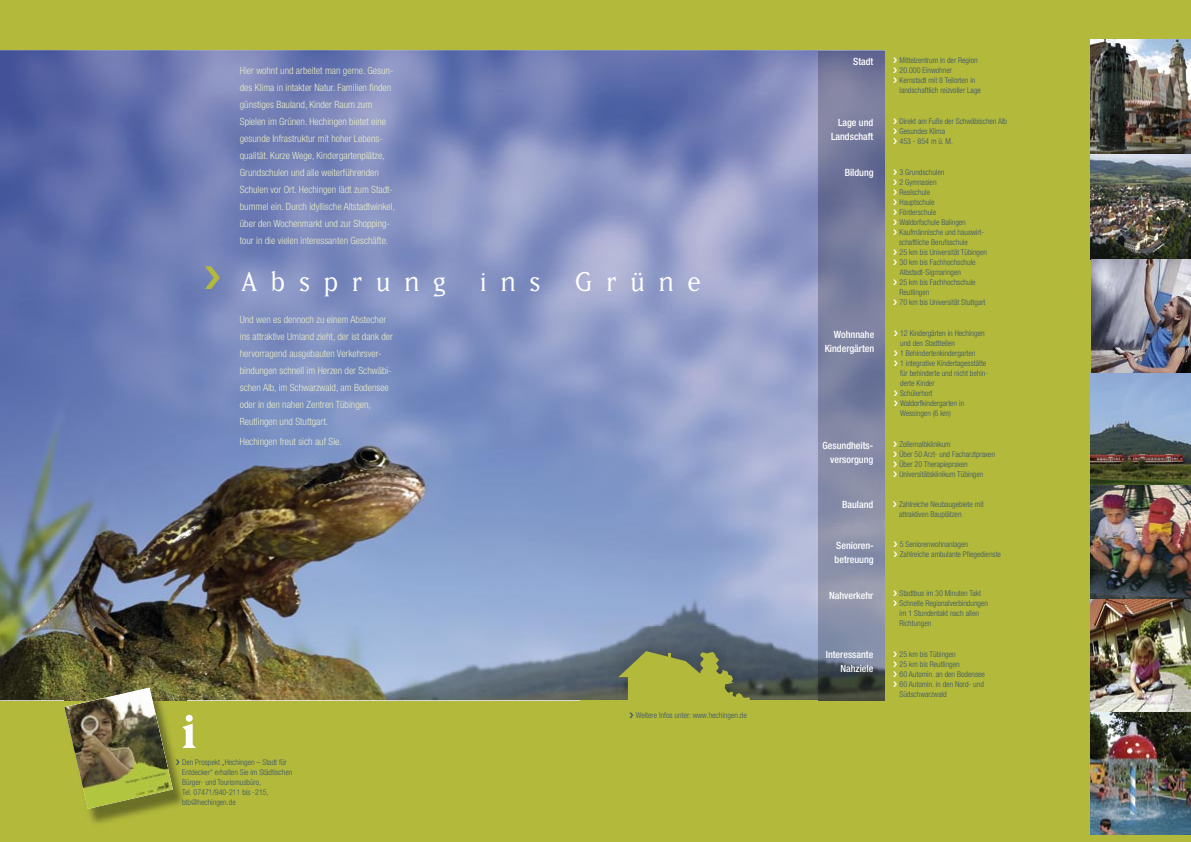
<style>
.page{position:relative;width:1191px;height:842px;background:#b3b93b}
.page>*{position:absolute;margin:0;border:0;box-sizing:border-box;transform-origin:0 0}
.t1{font:700 56.7px "Matrix";color:#fff}
.t2{font:32px "Matrix";letter-spacing:.43em;color:#fff}
.t3{font:300 condensed 10px/17px "Helvetica Neue";color:#eaedc6}
.t4{font:500 condensed 10px/14px "Helvetica Neue";color:#fff;text-align:right}
.t5{font:300 condensed 8px/10px "Helvetica Neue";color:#38526f}
</style>
<div class="page">
<img style="left:0;top:50px;width:884px;height:650px">
<img style="left:1090px;top:259px;width:101px;height:226px">
<img style="left:1090px;top:153px;width:101px;height:106px">
<img style="left:1090px;top:599px;width:101px;height:113px">
<img style="left:601px;top:627px;width:172px;height:73px">
<svg style="left:618px;top:651px;width:137px;height:49px"></svg>
<img style="left:1091px;top:259px;width:100px;height:113px">
<img style="left:1090px;top:40px;width:101px;height:113px">
<img style="left:818px;top:51px;width:66px;height:649px">
<img style="left:1090px;top:485px;width:101px;height:114px">
<img style="left:88px;top:692px;width:99px;height:131px">
<img style="left:1090px;top:712px;width:101px;height:122px">
<img style="left:64px;top:687px;width:116px;height:122px">
<svg style="left:205px;top:266px;width:15px;height:23px"></svg>
<p class="t3" style="left:240px;top:62px;width:157px">Hier wohnt und arbeitet man gerne. Gesun&shy;des Klima in intakter Natur. Familien finden günstiges Bauland, Kinder Raum zum Spielen im Grünen. Hechingen bietet eine gesunde Infrastruktur mit hoher Lebens&shy;qualität. Kurze Wege, Kindergartenplätze, Grundschulen und alle weiterführenden Schulen vor Ort. Hechingen lädt zum Stadt&shy;bummel ein. Durch idyllische Altstadtwinkel, über den Wochenmarkt und zur Shopping&shy;tour in die vielen interessanten Geschäfte.</p>
<h2 class="t2" style="left:241px;top:266px;width:461px">Absprung ins Grüne</h2>
<p class="t3" style="left:240px;top:311px;width:155px">Und wen es dennoch zu einem Abstecher ins attraktive Umland zieht, der ist dank der hervorragend ausgebauten Verkehrsver&shy;bindungen schnell im Herzen der Schwäbi&shy;schen Alb, im Schwarzwald, am Bodensee oder in den nahen Zentren Tübingen, Reutlingen und Stuttgart.</p>
<p class="t3" style="left:240px;top:433px;width:103px">Hechingen freut sich auf Sie.</p>
<h1 class="t1" style="left:181px;top:703px;width:17px">i</h1>
<p class="t5" style="left:636px;top:710px;width:113px">Weitere Infos unter: www.hechingen.de</p>
<p class="t5" style="left:182px;top:757px;width:112px">Den Prospekt „Hechingen – Stadt für<br>Entdecker“ erhalten Sie im Städtischen<br>Bürger- und Tourismusbüro,<br>Tel. 07471/940-211 bis -215, btb@hechingen.de</p>
<p class="t4" style="left:853px;top:54px;width:22px">Stadt</p>
<p class="t5" style="left:899px;top:55px;width:83px">Mittelzentrum in der Region<br>20.000 Einwohner<br>Kernstadt mit 8 Teilorten in landschaftlich reizvoller Lage</p>
<p class="t4" style="left:831px;top:115px;width:44px">Lage und<br>Landschaft</p>
<p class="t5" style="left:899px;top:116px;width:109px">Direkt am Fuße der Schwäbischen Alb<br>Gesundes Klima<br>453 - 854 m ü. M.</p>
<p class="t4" style="left:844px;top:165px;width:31px">Bildung</p>
<p class="t5" style="left:899px;top:167px;width:90px">3 Grundschulen<br>2 Gymnasien<br>Realschule<br>Hauptschule<br>Förderschule<br>Waldorfschule Balingen<br>Kaufmännische und hauswirt&shy;schaftliche Berufsschule<br>25 km bis Universität Tübingen<br>30 km bis Fachhochschule<br>Albstadt-Sigmaringen<br>25 km bis Fachhochschule<br>Reutlingen<br>70 km bis Universität Stuttgart</p>
<p class="t4" style="left:824px;top:327px;width:51px">Wohnnahe<br>Kindergärten</p>
<p class="t5" style="left:900px;top:328px;width:90px">12 Kindergärten in Hechingen und den Stadtteilen<br>1 Behindertenkindergarten<br>1 integrative Kindertagesstätte für behinderte und nicht behin&shy;derte Kinder<br>Schülerhort<br>Waldorfkindergarten in<br>Wessingen (6 km)</p>
<p class="t4" style="left:822px;top:438px;width:52px">Gesundheits&shy;versorgung</p>
<p class="t5" style="left:899px;top:439px;width:97px">Zollernalbklinikum<br>Über 50 Arzt- und Facharztpraxen<br>Über 20 Therapiepraxen<br>Universitätsklinikum Tübingen</p>
<p class="t4" style="left:842px;top:497px;width:33px">Bauland</p>
<p class="t5" style="left:899px;top:499px;width:86px">Zahlreiche Neubaugebiete mit attraktiven Bauplätzen</p>
<p class="t4" style="left:834px;top:538px;width:41px;text-align:left">Senioren&shy;betreuung</p>
<p class="t5" style="left:900px;top:539px;width:103px">5 Seniorenwohnanlagen<br>Zahlreiche ambulante Pflegedienste</p>
<p class="t4" style="left:829px;top:588px;width:46px">Nahverkehr</p>
<p class="t5" style="left:899px;top:588px;width:90px">Stadtbus im 30 Minuten Takt<br>Schnelle Regionalverbindungen im 1 Stundentakt nach allen<br>Richtungen</p>
<p class="t4" style="left:826px;top:647px;width:49px">Interessante<br>Nahziele</p>
<p class="t5" style="left:899px;top:649px;width:87px">25 km bis Tübingen<br>25 km bis Reutlingen<br>60 Automin. an den Bodensee<br>60 Automin. in den Nord- und<br>Südschwarzwald</p>
</div>
